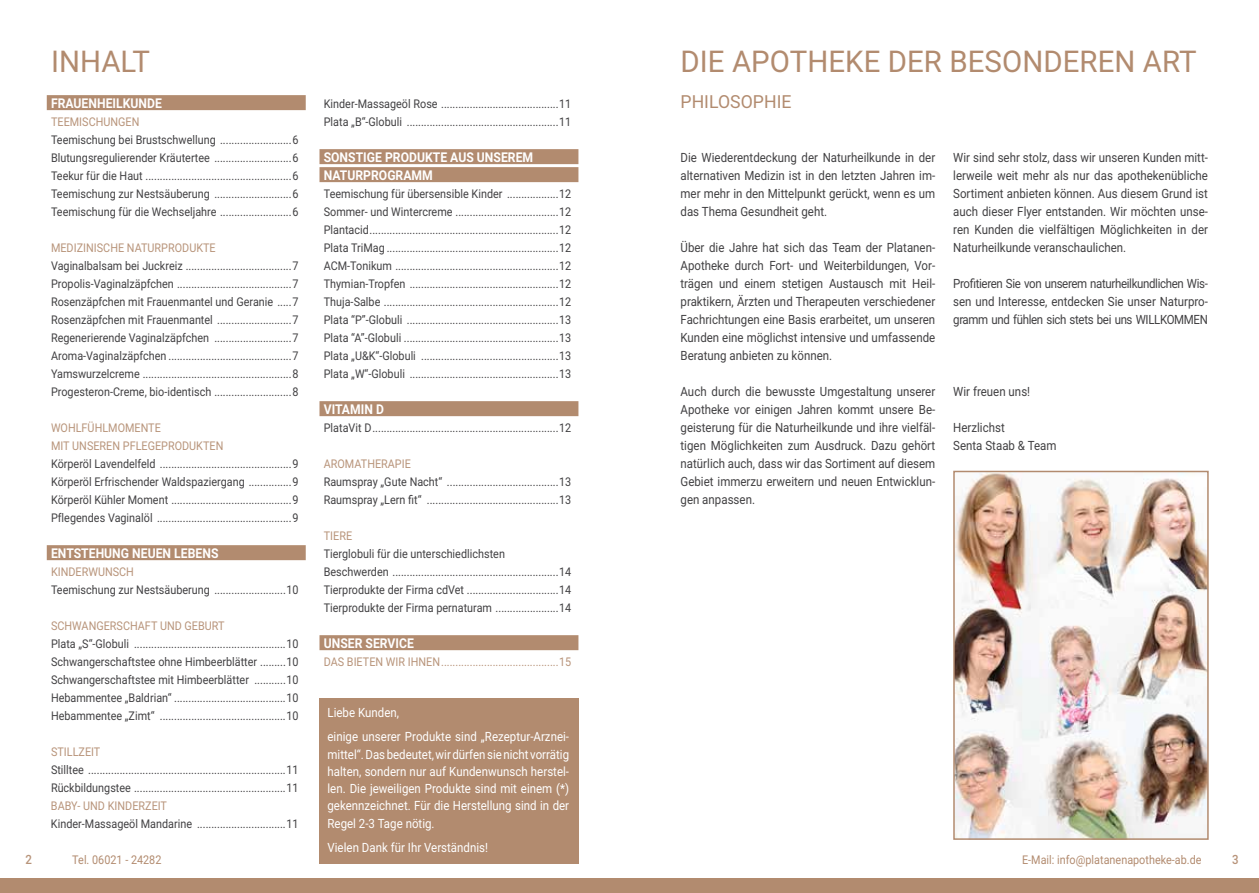
<style>
.page{position:relative;width:1259px;height:893px;background:#fff}
.page>*{position:absolute;margin:0;border:0;box-sizing:border-box;transform-origin:0 0}
.t1{font:30px "Roboto";color:#b28b6f}
.t2{font:18px "Roboto";color:#b28b6f}
.t3{font:700 13.5px/18px "Roboto";color:#fff;scale:.9 1}
.t4{font:12.75px/18px "Roboto";color:#414042;text-align:justify;scale:.9 1}
.t5{font:12.75px/17.2px "Roboto";color:#fff;scale:.9 1}
.t6{font:500 12.75px "Roboto";color:#b8947a;scale:.9 1}
.t7{font:12px/18px "Roboto";color:#414042;text-align:justify;scale:.9 1}
.t8{font:12px/18px "Roboto";color:#b8947a;scale:.9 1}
.t9{font:12px "Roboto";color:#b28b6f;scale:.9 1}
</style>
<div class="page">
<div style="left:0;top:878px;width:1259px;height:15px;background:#b28b6f"></div>
<div style="left:47px;top:95px;width:259px;height:15px;background:#b28b6f"></div>
<div style="left:47px;top:545px;width:259px;height:15px;background:#b28b6f"></div>
<div style="left:319px;top:149px;width:259px;height:15px;background:#b28b6f"></div>
<div style="left:319px;top:167px;width:259px;height:15px;background:#b28b6f"></div>
<div style="left:319px;top:401px;width:259px;height:15px;background:#b28b6f"></div>
<div style="left:319px;top:635px;width:259px;height:15px;background:#b28b6f"></div>
<img style="left:956px;top:474px;width:249px;height:363px">
<div style="left:953px;top:471px;width:255px;height:369px;border:2px solid #b28b6f"></div>
<div style="left:319px;top:698px;width:259px;height:166px;background:#b28b6f"></div>
<h1 class="t1" style="left:51px;top:40px;width:101px">INHALT</h1>
<p class="t3" style="left:51px;top:94px;width:125px">FRAUENHEILKUNDE</p>
<p class="t8" style="left:51px;top:112px;width:100px">TEEMISCHUNGEN</p>
<p class="t7" style="left:51px;top:130px;width:277px">Teemischung bei Brustschwellung .........................6<br>Blutungsregulierender Kräutertee ...........................6<br>Teekur für die Haut ...................................................6<br>Teemischung zur Nestsäuberung ...........................6<br>Teemischung für die Wechseljahre .........................6</p>
<p class="t8" style="left:51px;top:238px;width:185px">MEDIZINISCHE NATURPRODUKTE</p>
<p class="t7" style="left:51px;top:256px;width:277px">Vaginalbalsam bei Juckreiz .....................................7<br>Propolis-Vaginalzäpfchen ........................................7<br>Rosenzäpfchen mit Frauenmantel und Geranie .....7<br>Rosenzäpfchen mit Frauenmantel ..........................7<br>Regenerierende Vaginalzäpfchen ...........................7<br>Aroma-Vaginalzäpfchen ...........................................7<br>Yamswurzelcreme ....................................................8<br>Progesteron-Creme, bio-identisch ...........................8</p>
<p class="t8" style="left:51px;top:418px;width:193px">WOHLFÜHLMOMENTE<br>MIT UNSEREN PFLEGEPRODUKTEN</p>
<p class="t7" style="left:51px;top:454px;width:277px">Körperöl Lavendelfeld ..............................................9<br>Körperöl Erfrischender Waldspaziergang ...............9<br>Körperöl Kühler Moment ..........................................9<br>Pflegendes Vaginalöl ...............................................9</p>
<p class="t3" style="left:51px;top:544px;width:187px">ENTSTEHUNG NEUEN LEBENS</p>
<p class="t8" style="left:51px;top:562px;width:94px">KINDERWUNSCH</p>
<p class="t7" style="left:51px;top:580px;width:276px">Teemischung zur Nestsäuberung .........................10</p>
<p class="t8" style="left:51px;top:616px;width:194px">SCHWANGERSCHAFT UND GEBURT</p>
<p class="t7" style="left:51px;top:634px;width:277px">Plata „S“-Globuli .....................................................10<br>Schwangerschaftstee ohne Himbeerblätter .........10<br>Schwangerschaftstee mit Himbeerblätter ...........10<br>Hebammentee „Baldrian“ .......................................10<br>Hebammentee „Zimt“ ............................................10</p>
<p class="t8" style="left:51px;top:742px;width:56px">STILLZEIT</p>
<p class="t7" style="left:51px;top:760px;width:277px">Stilltee .....................................................................11<br>Rückbildungstee .....................................................11</p>
<p class="t8" style="left:51px;top:796px;width:130px">BABY- UND KINDERZEIT</p>
<p class="t7" style="left:51px;top:814px;width:276px">Kinder-Massageöl Mandarine ...............................11</p>
<p class="t7" style="left:324px;top:94px;width:277px">Kinder-Massageöl Rose .........................................11<br>Plata „B“-Globuli .....................................................11</p>
<p class="t3" style="left:324px;top:148px;width:234px">SONSTIGE PRODUKTE AUS UNSEREM<br>NATURPROGRAMM</p>
<p class="t7" style="left:324px;top:184px;width:277px">Teemischung für übersensible Kinder ..................12<br>Sommer- und Wintercreme ....................................12<br>Plantacid..................................................................12<br>Plata TriMag ............................................................12<br>ACM-Tonikum .........................................................12<br>Thymian-Tropfen ....................................................12<br>Thuja-Salbe .............................................................12<br>Plata “P”-Globuli .....................................................13<br>Plata “A”-Globuli ......................................................13<br>Plata „U&amp;K“-Globuli ................................................13<br>Plata „W“-Globuli ....................................................13</p>
<p class="t3" style="left:324px;top:400px;width:68px">VITAMIN D</p>
<p class="t7" style="left:324px;top:418px;width:277px">PlataVit D.................................................................12</p>
<p class="t8" style="left:324px;top:454px;width:98px">AROMATHERAPIE</p>
<p class="t7" style="left:324px;top:472px;width:277px">Raumspray „Gute Nacht“ .......................................13<br>Raumspray „Lern fit“ ..............................................13</p>
<p class="t8" style="left:324px;top:526px;width:33px">TIERE</p>
<p class="t7" style="left:324px;top:544px;width:277px;text-align:left">Tierglobuli für die unterschiedlichsten Beschwerden ..........................................................14<br>Tierprodukte der Firma cdVet ................................14<br>Tierprodukte der Firma pernaturam ......................14</p>
<p class="t3" style="left:324px;top:634px;width:102px">UNSER SERVICE</p>
<p class="t8" style="left:324px;top:652px;width:276px">DAS BIETEN WIR IHNEN.........................................15</p>
<p class="t5" style="left:327px;top:699px;width:270px;line-height:24.8px">Liebe Kunden,<br>einige unserer Produkte sind „Rezeptur-Arznei-</p>
<p class="t5" style="left:327px;top:745px;width:270px;text-align:justify">mittel“. Das bedeutet, wir dürfen sie nicht vorrätig halten, sondern nur auf Kundenwunsch herstel&shy;len. Die jeweiligen Produkte sind mit einem (*) gekennzeichnet. Für die Herstellung sind in der Regel 2-3 Tage nötig.</p>
<p class="t5" style="left:327px;top:839px;width:180px">Vielen Dank für Ihr Verständnis!</p>
<h1 class="t1" style="left:680px;top:40px;width:517px">DIE APOTHEKE DER BESONDEREN ART</h1>
<h2 class="t2" style="left:680px;top:89px;width:113px">PHILOSOPHIE</h2>
<p class="t4" style="left:680px;top:148px;width:284px">Die Wiederentdeckung der Naturheilkunde in der alternativen Medizin ist in den letzten Jahren im&shy;mer mehr in den Mittelpunkt gerückt, wenn es um das Thema Gesundheit geht.</p>
<p class="t4" style="left:680px;top:238px;width:284px">Über die Jahre hat sich das Team der Platanen-Apotheke durch Fort- und Weiterbildungen, Vor&shy;trägen und einem stetigen Austausch mit Heil&shy;praktikern, Ärzten und Therapeuten verschiedener Fachrichtungen eine Basis erarbeitet, um unseren Kunden eine möglichst intensive und umfassende Beratung anbieten zu können.</p>
<p class="t4" style="left:680px;top:382px;width:284px">Auch durch die bewusste Umgestaltung unserer Apotheke vor einigen Jahren kommt unsere Be&shy;geisterung für die Naturheilkunde und ihre vielfäl&shy;tigen Möglichkeiten zum Ausdruck. Dazu gehört natürlich auch, dass wir das Sortiment auf diesem Gebiet immerzu erweitern und neuen Entwicklun&shy;gen anpassen.</p>
<p class="t4" style="left:953px;top:148px;width:284px">Wir sind sehr stolz, dass wir unseren Kunden mitt&shy;lerweile weit mehr als nur das apothekenübliche Sortiment anbieten können. Aus diesem Grund ist auch dieser Flyer entstanden. Wir möchten unse&shy;ren Kunden die vielfältigen Möglichkeiten in der Naturheilkunde veranschaulichen.</p>
<p class="t4" style="left:953px;top:274px;width:284px">Profitieren Sie von unserem naturheilkundlichen Wis&shy;sen und Interesse, entdecken Sie unser Naturpro&shy;gramm und fühlen sich stets bei uns WILLKOMMEN</p>
<p class="t4" style="left:953px;top:382px;width:87px">Wir freuen uns!</p>
<p class="t4" style="left:953px;top:418px;width:116px">Herzlichst<br>Senta Staab &amp; Team</p>
<p class="t6" style="left:26px;top:851px;width:9px">2</p>
<p class="t9" style="left:72px;top:851px;width:101px">Tel. 06021 - 24282</p>
<p class="t9" style="left:1022px;top:851px;width:201px">E-Mail: info@platanenapotheke-ab.de</p>
<p class="t6" style="left:1232px;top:851px;width:9px">3</p>
</div>
